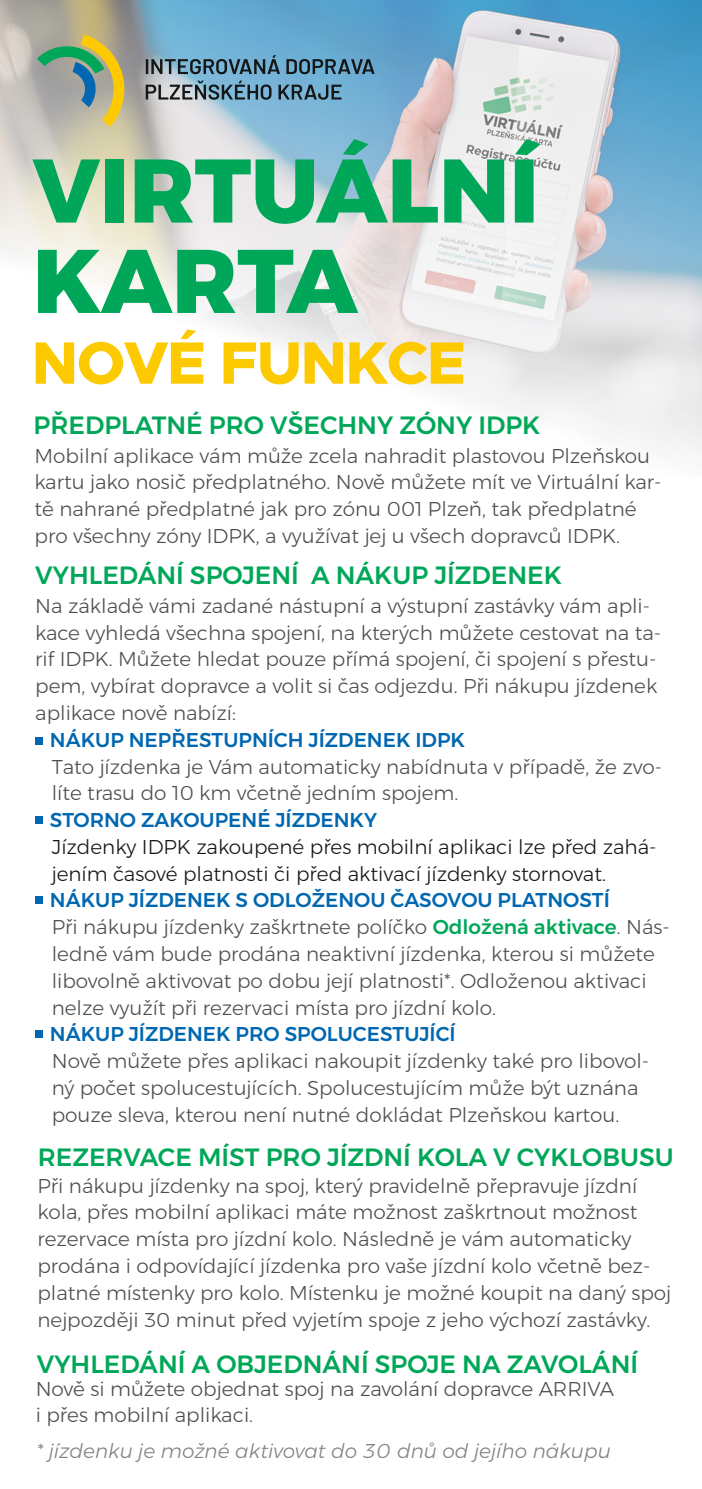
<style>
.page{position:relative;width:702px;height:1489px;background:#fff}
.page>*{position:absolute;margin:0;border:0;box-sizing:border-box;transform-origin:0 0}
.t1{font:800 90px/90.2px "Montserrat";color:#00a759}
.t2{font:800 60px "Metropolis";letter-spacing:-.03em;color:#fdc900}
.t3{font:500 25px "Montserrat";color:#00a759}
.t4{font:300 20px/26.8px "Montserrat";color:#4e4e4d}
.t5{font:300 20px/26.8px "Montserrat";color:#151616}
.t6{font:500 20px "Montserrat";color:#0067b0}
.t7{font:italic 300 20px "Montserrat";color:#818281}
.s1{font-weight:500;color:#0067b0}
.s2{font-weight:500;color:#00a759}
</style>
<div class="page">
<img style="left:0;top:0;width:702px;height:452px">
<svg style="left:146px;top:55px;width:134px;height:19px;background:#5a7f93"></svg>
<svg style="left:286px;top:59px;width:88px;height:15px"></svg>
<svg style="left:146px;top:81px;width:125px;height:19px;background:#748a97"></svg>
<svg style="left:278px;top:85px;width:63px;height:15px"></svg>
<svg style="left:37px;top:35px;width:91px;height:92px;background:#9ea984"></svg>
<div style="left:35px;top:737px;width:7px;height:7px;background:#0067b0"></div>
<div style="left:35px;top:816px;width:7px;height:7px;background:#0067b0"></div>
<div style="left:36px;top:896px;width:7px;height:7px;background:#0067b0"></div>
<div style="left:35px;top:1030px;width:7px;height:7px;background:#0067b0"></div>
<h1 class="t1" style="left:33px;top:145px;width:507px">VIRTUÁLNÍ<br>KARTA</h1>
<h2 class="t2" style="left:32px;top:336px;width:435px">NOVÉ FUNKCE</h2>
<p class="t3" style="left:34px;top:410px;width:508px">PŘEDPLATNÉ PRO VŠECHNY ZÓNY IDPK</p>
<p class="t4" style="left:34px;top:442px;width:628px">Mobilní aplikace vám může zcela nahradit plastovou Plzeňskou kartu jako nosič předplatného. Nově můžete mít ve Virtuální kar&shy;tě nahrané předplatné jak pro zónu 001 Plzeň, tak předplatné pro všechny zóny IDPK, a využívat jej u všech dopravců IDPK.</p>
<p class="t3" style="left:35px;top:560px;width:528px">VYHLEDÁNÍ SPOJENÍ A NÁKUP JÍZDENEK</p>
<p class="t4" style="left:35px;top:592px;width:627px">Na základě vámi zadané nástupní a výstupní zastávky vám apli&shy;kace vyhledá všechna spojení, na kterých můžete cestovat na ta&shy;rif IDPK. Můžete hledat pouze přímá spojení, či spojení s přestu&shy;pem, vybírat dopravce a volit si čas odjezdu. Při nákupu jízdenek aplikace nově nabízí:</p>
<p class="t6" style="left:50px;top:727px;width:416px">NÁKUP NEPŘESTUPNÍCH JÍZDENEK IDPK</p>
<p class="t4" style="left:52px;top:753px;width:611px">Tato jízdenka je Vám automaticky nabídnuta v případě, že zvo&shy;líte trasu do 10 km včetně jedním spojem.</p>
<p class="t6" style="left:50px;top:807px;width:328px">STORNO ZAKOUPENÉ JÍZDENKY</p>
<p class="t5" style="left:52px;top:833px;width:606px">Jízdenky IDPK zakoupené přes mobilní aplikaci lze před zahá&shy;jením časové platnosti či před aktivací jízdenky stornovat.</p>
<p class="t4" style="left:50px;top:886px;width:621px"><span class="s1">NÁKUP JÍZDENEK S ODLOŽENOU ČASOVOU PLATNOSTÍ<br></span>Při nákupu jízdenky zaškrtnete políčko <span class="s2">Odložená aktivace</span>. Nás&shy;ledně vám bude prodána neaktivní jízdenka, kterou si můžete libovolně aktivovat po dobu její platnosti*. Odloženou aktivaci nelze využít při rezervaci místa pro jízdní kolo.</p>
<p class="t6" style="left:50px;top:1021px;width:407px">NÁKUP JÍZDENEK PRO SPOLUCESTUJÍCÍ</p>
<p class="t4" style="left:52px;top:1047px;width:599px">Nově můžete přes aplikaci nakoupit jízdenky také pro libovol&shy;ný počet spolucestujících. Spolucestujícím může být uznána pouze sleva, kterou není nutné dokládat Plzeňskou kartou.</p>
<p class="t3" style="left:38px;top:1142px;width:637px">REZERVACE MÍST PRO JÍZDNÍ KOLA V CYKLOBUSU</p>
<p class="t4" style="left:37px;top:1172px;width:635px">Při nákupu jízdenky na spoj, který pravidelně přepravuje jízdní kola, přes mobilní aplikaci máte možnost zaškrtnout možnost rezervace místa pro jízdní kolo. Následně je vám automaticky prodána i odpovídající jízdenka pro vaše jízdní kolo včetně bez&shy;platné místenky pro kolo. Místenku je možné koupit na daný spoj nejpozději 30 minut před vyjetím spoje z jeho výchozí zastávky.</p>
<p class="t3" style="left:37px;top:1348px;width:602px">VYHLEDÁNÍ A OBJEDNÁNÍ SPOJE NA ZAVOLÁNÍ</p>
<p class="t4" style="left:36px;top:1374px;width:580px">Nově si můžete objednat spoj na zavolání dopravce ARRIVA i přes mobilní aplikaci.</p>
<p class="t7" style="left:36px;top:1437px;width:576px">* jízdenku je možné aktivovat do 30 dnů od jejího nákupu</p>
</div>
